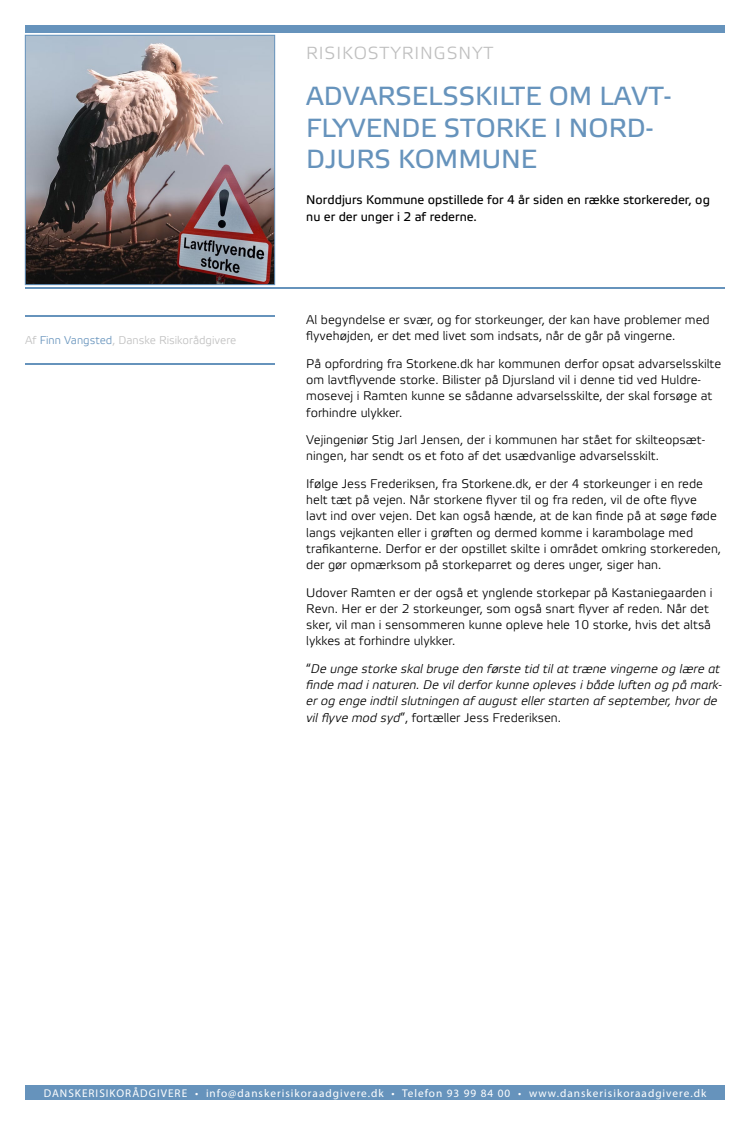
<style>
.page{position:relative;width:750px;height:1125px;background:#fff}
.page>*{position:absolute;margin:0;border:0;box-sizing:border-box;transform-origin:0 0}
.t1{font:26.25px/31.5px "Etelka Text Pro";color:#6693bc}
.t2{font:17.5px "Etelka Light Pro";letter-spacing:.05em;color:#bfbfbf}
.t3{font:12.5px/16.2px "Etelka Light Pro";color:#000}
.t4{font:italic 12.5px/16.2px "Etelka Light Pro";color:#000}
.t5{font:12.5px/16.2px "Etelka Text Pro";color:#000}
.t6{font:11.25px "Myriad Pro";letter-spacing:.09em;color:#fff}
.t7{font:11.25px "Etelka Light Pro";color:#bfbfbf}
.s1{color:#6693bc}
.s2{font-style:normal}
</style>
<div class="page">
<div style="left:25px;top:25px;width:700px;height:7px;background:#6693bc"></div>
<div style="left:25px;top:1085px;width:700px;height:15px;background:#6693bc"></div>
<hr style="left:25px;top:287px;width:700px;height:2px;background:#6693bc">
<hr style="left:25px;top:316px;width:250px;height:1px;background:#6693bc">
<hr style="left:25px;top:363px;width:250px;height:1px;background:#6693bc">
<img style="left:27px;top:37px;width:246px;height:246px">
<div style="left:25px;top:35px;width:250px;height:250px;border:1px solid #6693bc"></div>
<p class="t7" style="left:25px;top:334px;width:213px">Af <span class="s1">Finn Vangsted</span>, Danske Risikorådgivere</p>
<h2 class="t2" style="left:306px;top:43px;width:189px">RISIKOSTYRINGSNYT</h2>
<h1 class="t1" style="left:306px;top:82px;width:367px">ADVARSELSSKILTE OM LAVT-<br>FLYVENDE STORKE I NORD-<br>DJURS KOMMUNE</h1>
<p class="t5" style="left:306px;top:193px;width:405px">Norddjurs Kommune opstillede for 4 år siden en række storkereder, og nu er der unger i 2 af rederne.</p>
<p class="t3" style="left:306px;top:312px;width:405px">Al begyndelse er svær, og for storkeunger, der kan have problemer med flyvehøjden, er det med livet som indsats, når de går på vingerne.</p>
<p class="t3" style="left:306px;top:356px;width:417px">På opfordring fra Storkene.dk har kommunen derfor opsat advarselsskilte om lavtflyvende storke. Bilister på Djursland vil i denne tid ved Huldre&shy;mosevej i Ramten kunne se sådanne advarselsskilte, der skal forsøge at forhindre ulykker.</p>
<p class="t3" style="left:306px;top:432px;width:400px">Vejingeniør Stig Jarl Jensen, der i kommunen har stået for skilteopsæt&shy;ningen, har sendt os et foto af det usædvanlige advarselsskilt.</p>
<p class="t3" style="left:306px;top:476px;width:416px">Ifølge Jess Frederiksen, fra Storkene.dk, er der 4 storkeunger i en rede helt tæt på vejen. Når storkene flyver til og fra reden, vil de ofte flyve<br>lavt ind over vejen. Det kan også hænde, at de kan finde på at søge føde langs vejkanten eller i grøften og dermed komme i karambolage med trafikanterne. Derfor er der opstillet skilte i området omkring storkereden, der gør opmærksom på storkeparret og deres unger, siger han.</p>
<p class="t3" style="left:306px;top:585px;width:408px">Udover Ramten er der også et ynglende storkepar på Kastaniegaarden i Revn. Her er der 2 storkeunger, som også snart flyver af reden. Når det sker, vil man i sensommeren kunne opleve hele 10 storke, hvis det altså lykkes at forhindre ulykker.</p>
<p class="t4" style="left:306px;top:661px;width:417px"><span class="s2">“</span>De unge storke skal bruge den første tid til at træne vingerne og lære at finde mad i naturen. De vil derfor kunne opleves i både luften og på mark&shy;er og enge indtil slutningen af august eller starten af september, hvor de vil flyve mod syd<span class="s2">”, fortæller Jess Frederiksen.</span></p>
<p class="t6" style="left:44px;top:1086px;width:664px">DANSKERISIKORÅDGIVERE • info@danskerisikoraadgivere.dk • Telefon 93 99 84 00 • www.danskerisikoraadgivere.dk</p>
</div>
